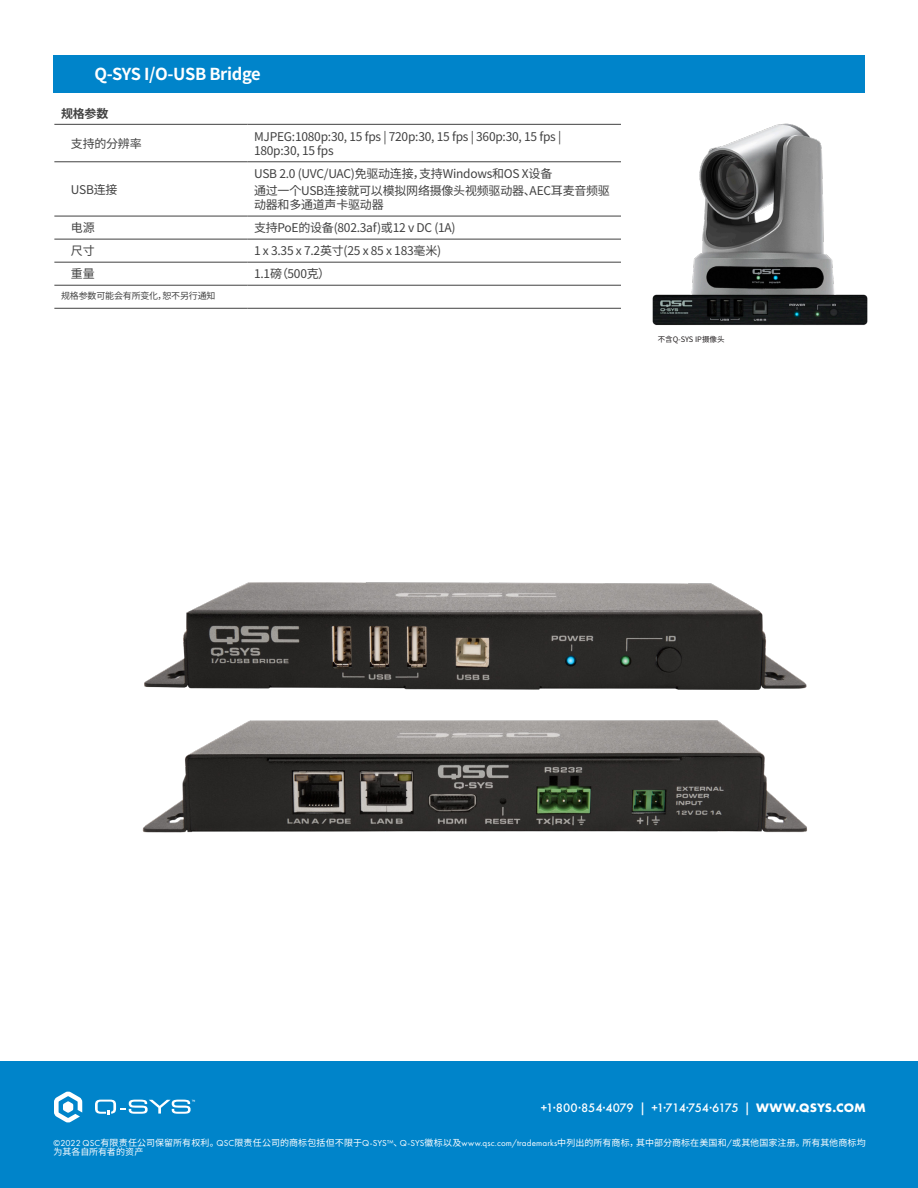
<style>
.page{position:relative;width:918px;height:1188px;background:#fff}
.page>*{position:absolute;margin:0;border:0;box-sizing:border-box;transform-origin:0 0}
.Bullet_Title{font:700 16.5px "Noto Sans CJ Kjp";letter-spacing:-.02em;color:#fff}
.t1{font:500 12.75px "Futura PT";letter-spacing:-.02em;color:#fff}
.table_specs{font:12px/14.4px "Noto Sans CJ Kjp";letter-spacing:-.02em;color:#414141}
.table_specs_bold{font:12px/14.4px "Noto Sans CJ Kjp";letter-spacing:-.02em;color:#414141}
.t2{font:700 12px "Noto Sans CJ Kjp";color:#414141}
.t3{font:9px/9px "Noto Sans CJ Kjp";letter-spacing:.01em;color:#fff}
.table_specs_bold-2{font:9px "Noto Sans CJ Kjp";letter-spacing:-.02em;color:#414141}
.t4{font:7.5px "Noto Sans CJ Kjp";color:#231f20}
.s1{font-weight:700}
.s2{font-family:"Futura PT"}
</style>
<div class="page">
<hr style="left:54px;top:162px;width:193px;height:1px;background:#414141">
<hr style="left:247px;top:162px;width:374px;height:1px;background:#414141">
<hr style="left:54px;top:216px;width:193px;height:1px;background:#414141">
<hr style="left:247px;top:216px;width:374px;height:1px;background:#414141">
<hr style="left:54px;top:239px;width:193px;height:1px;background:#414141">
<hr style="left:247px;top:239px;width:374px;height:1px;background:#414141">
<hr style="left:54px;top:262px;width:193px;height:1px;background:#414141">
<hr style="left:247px;top:262px;width:374px;height:1px;background:#414141">
<hr style="left:54px;top:285px;width:193px;height:1px;background:#414141">
<hr style="left:247px;top:285px;width:374px;height:1px;background:#414141">
<hr style="left:54px;top:308px;width:193px;height:1px;background:#414141">
<hr style="left:247px;top:308px;width:374px;height:1px;background:#414141">
<hr style="left:54px;top:124px;width:193px;height:1px;background:#414141">
<hr style="left:247px;top:124px;width:374px;height:1px;background:#414141">
<div style="left:53px;top:55px;width:812px;height:37px;background:#0084ca"></div>
<img style="left:652px;top:123px;width:216px;height:202px">
<img style="left:144px;top:582px;width:663px;height:108px">
<img style="left:142px;top:720px;width:665px;height:113px">
<div style="left:0;top:1061px;width:918px;height:127px;background:#0084ca"></div>
<svg style="left:54px;top:1091px;width:28px;height:32px"></svg>
<svg style="left:95px;top:1100px;width:100px;height:15px"></svg>
<p class="Bullet_Title" style="left:94px;top:64px;width:168px">Q-SYS I/O-USB Bridge</p>
<p class="t2" style="left:61px;top:106px;width:49px">规格参数</p>
<p class="table_specs_bold" style="left:71px;top:136px;width:72px">支持的分辨率</p>
<p class="table_specs_bold" style="left:254px;top:129px;width:309px">MJPEG:1080p:30, 15 fps | 720p:30, 15 fps | 360p:30, 15 fps |<br>180p:30, 15 fps</p>
<p class="table_specs_bold" style="left:71px;top:182px;width:48px">USB连接</p>
<p class="table_specs" style="left:254px;top:167px;width:300px">USB 2.0 (UVC/UAC)免驱动连接，支持Windows和OS X设备</p>
<p class="table_specs" style="left:254px;top:184px;width:357px">通过一个USB连接就可以模拟网络摄像头视频驱动器、AEC耳麦音频驱动器和多通道声卡驱动器</p>
<p class="table_specs_bold" style="left:71px;top:221px;width:25px">电源</p>
<p class="table_specs" style="left:254px;top:221px;width:203px">支持PoE的设备(802.3af)或12 v DC (1A)</p>
<p class="table_specs" style="left:71px;top:244px;width:25px">尺寸</p>
<p class="table_specs" style="left:254px;top:244px;width:189px">1 x 3.35 x 7.2英寸(25 x 85 x 183毫米)</p>
<p class="table_specs_bold" style="left:71px;top:267px;width:25px">重量</p>
<p class="table_specs" style="left:254px;top:267px;width:78px">1.1磅（500克）</p>
<p class="table_specs_bold-2" style="left:61px;top:291px;width:156px">规格参数可能会有所变化，恕不另行通知</p>
<p class="t4" style="left:658px;top:335px;width:68px">不含Q-SYS IP摄像头</p>
<p class="t1" style="left:541px;top:1100px;width:326px">+1·800·854·4079 | +1·714·754·6175 | <span class="s1">WWW.QSYS.COM</span></p>
<p class="t3" style="left:54px;top:1138px;width:814px"><span class="s2">© 2022 QSC</span>有限责任公司保留所有权利。<span class="s2">QSC</span>限责任公司的商标包括但不限于<span class="s2">Q-SYS™</span>、<span class="s2">Q-SYS</span>徽标以及<span class="s2">www.qsc.com/trademarks</span>中列出的所有商标，其中部分商标在美国和<span class="s2">/</span>或其他国家注册。所有其他商标均为其各自所有者的资产</p>
</div>
